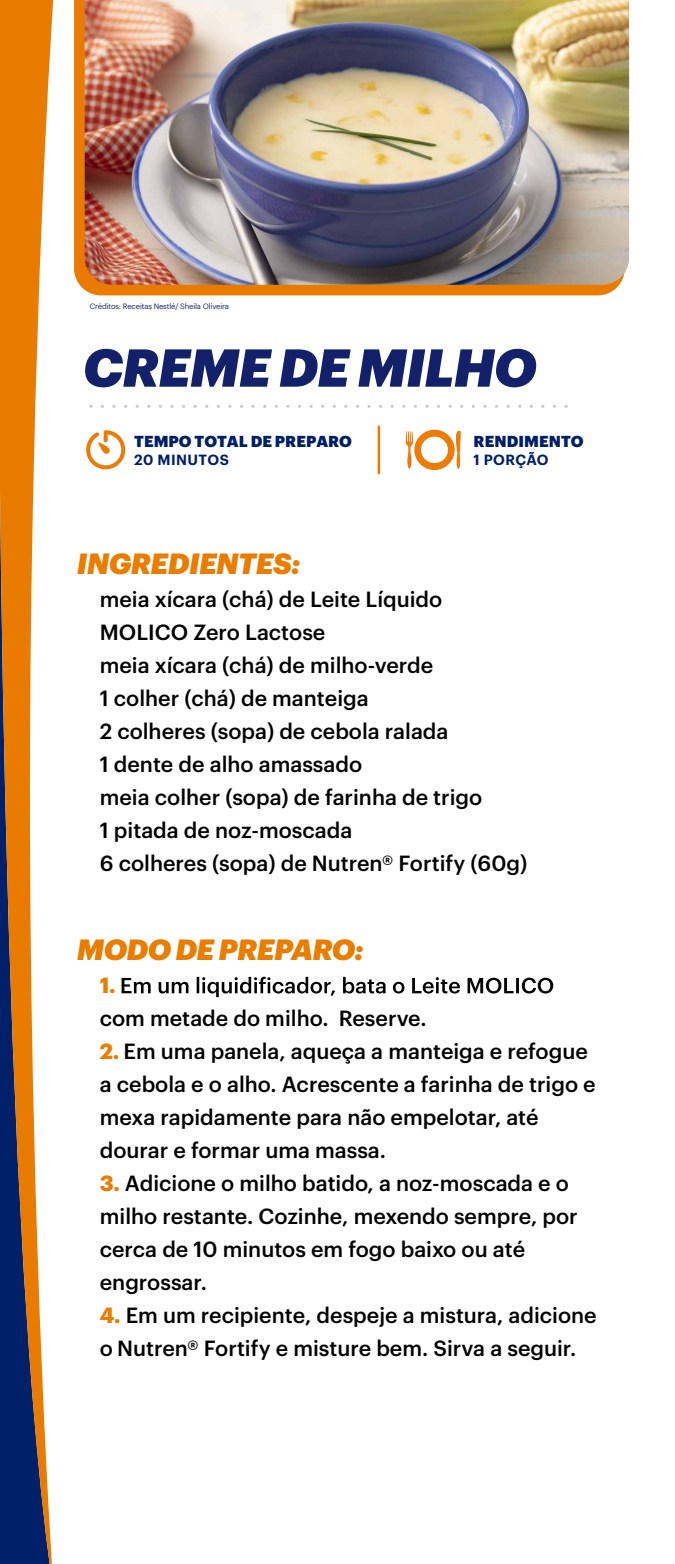
<style>
.page{position:relative;width:675px;height:1564px;background:#fff}
.page>*{position:absolute;margin:0;border:0;box-sizing:border-box;transform-origin:0 0}
.t1{font:italic 900 52.19px "Graphik";letter-spacing:-.02em;color:#13216a}
.t2{font:italic 900 28.69px "Graphik";letter-spacing:-.02em;color:#ea7c00}
.t3{font:500 21.5px/33px "Graphik";color:#000}
.t4{font:700 21.5px "Graphik";color:#ea7c00}
.t5{font:900 15.56px "Graphik";color:#001f69}
.t6{font:600 14.44px "Graphik";letter-spacing:.025em;color:#001f69}
.t7{font:7.62px "Graphik";letter-spacing:-.02em;color:#13216a}
.s1{font-weight:700;color:#ea7c00}
</style>
<div class="page">
<svg style="left:0;top:0;width:54px;height:1564px"></svg>
<svg style="left:122px;top:977px;width:431px;height:20px"></svg>
<svg style="left:89px;top:405px;width:477px;height:3px"></svg>
<svg style="left:406px;top:430px;width:55px;height:40px"></svg>
<svg style="left:86px;top:430px;width:40px;height:40px"></svg>
<hr style="left:378px;top:425px;width:2px;height:49px;background:#ec7c07">
<svg style="left:74px;top:0;width:545px;height:295px;background:#e87f07"></svg>
<img style="left:85px;top:0;width:544px;height:285px">
<p class="t7" style="left:90px;top:300px;width:141px">Créditos: Receitas Nestlé/ Sheila Oliveira</p>
<h1 class="t1" style="left:83px;top:327px;width:455px">CREME DE MILHO</h1>
<p class="t5" style="left:134px;top:429px;width:219px">TEMPO TOTAL DE PREPARO</p>
<p class="t6" style="left:134px;top:449px;width:96px">20 MINUTOS</p>
<p class="t5" style="left:474px;top:429px;width:111px">RENDIMENTO</p>
<p class="t6" style="left:474px;top:449px;width:77px">1 PORÇÃO</p>
<h2 class="t2" style="left:77px;top:541px;width:225px">INGREDIENTES:</h2>
<p class="t3" style="left:100px;top:580px;width:429px">meia xícara (chá) de Leite Líquido<br>MOLICO Zero Lactose<br>meia xícara (chá) de milho-verde<br>1 colher (chá) de manteiga<br>2 colheres (sopa) de cebola ralada<br>1 dente de alho amassado<br>meia colher (sopa) de farinha de trigo<br>1 pitada de noz-moscada<br>6 colheres (sopa) de Nutren® Fortify (60g)</p>
<h2 class="t2" style="left:77px;top:927px;width:288px">MODO DE PREPARO:</h2>
<p class="t4" style="left:100px;top:969px;width:17px">1.</p>
<p class="t3" style="left:100px;top:1000px;width:329px">com metade do milho. Reserve.</p>
<p class="t3" style="left:100px;top:1033px;width:497px"><span class="s1">2.</span> Em uma panela, aqueça a manteiga e refogue a cebola e o alho. Acrescente a farinha de trigo e mexa rapidamente para não empelotar, até dourar e formar uma massa.</p>
<p class="t3" style="left:100px;top:1165px;width:479px"><span class="s1">3.</span> Adicione o milho batido, a noz-moscada e o milho restante. Cozinhe, mexendo sempre, por cerca de 10 minutos em fogo baixo ou até engrossar.</p>
<p class="t3" style="left:100px;top:1297px;width:498px"><span class="s1">4.</span> Em um recipiente, despeje a mistura, adicione o Nutren® Fortify e misture bem. Sirva a seguir.</p>
</div>
